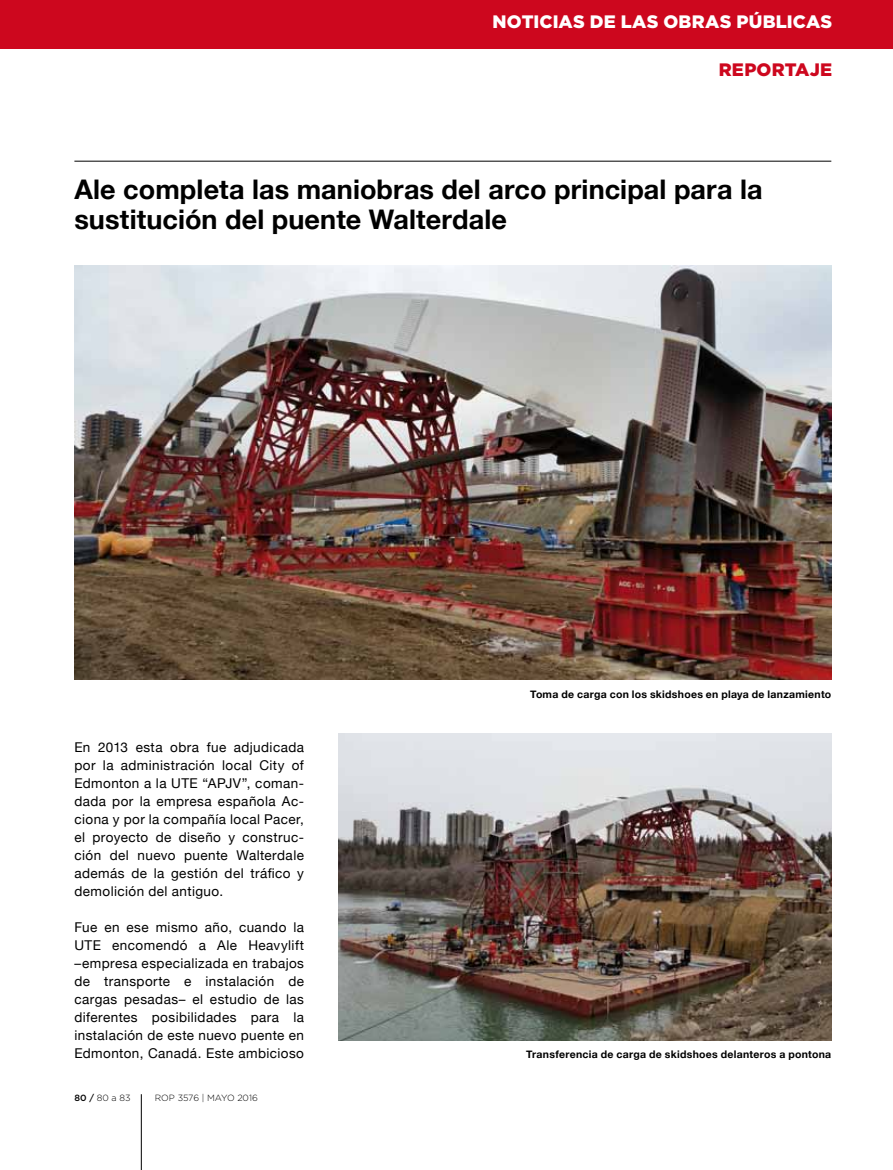
<style>
.page{position:relative;width:893px;height:1170px;background:#fff}
.page>*{position:absolute;margin:0;border:0;box-sizing:border-box;transform-origin:0 0}
.t1{font:700 27px/30px "Helvetica Neue";letter-spacing:.005em;color:#000}
.t2{font:900 18px "Gotham";letter-spacing:.01em;color:#fff}
.t3{font:900 18px "Gotham";letter-spacing:.01em;color:#cd071e}
.t4{font:13.5px/18px "Helvetica Neue";letter-spacing:.03em;color:#000;text-align:justify}
.t5{font:700 10.5px "Helvetica Neue";letter-spacing:.025em;color:#000}
.t6{font:300 9px "Gotham";color:#000}
.s1{font-weight:500}
</style>
<div class="page">
<hr style="left:141px;top:1094px;width:1px;height:75px;background:#000">
<div style="left:0;top:0;width:893px;height:48px;background:#cd071e"></div>
<hr style="left:74px;top:161px;width:757px;height:1px;background:#000">
<img style="left:338px;top:734px;width:493px;height:306px">
<img style="left:74px;top:266px;width:757px;height:414px">
<h2 class="t2" style="left:493px;top:10px;width:258px">NOTICIAS DE LAS OBRAS PÚB</h2>
<h2 class="t2" style="left:776px;top:10px;width:58px">LICAS</h2>
<h2 class="t3" style="left:719px;top:57px;width:115px">REPORTAJE</h2>
<h1 class="t1" style="left:74px;top:174px;width:690px">Ale completa las maniobras del arco principal para la sustitución del puente Walterdale</h1>
<p class="t4" style="left:74px;top:738px;width:231px">En 2013 esta obra fue adjudicada por la administración local City of Edmonton a la UTE “APJV”, coman&shy;dada por la empresa española Ac&shy;ciona y por la compañía local Pacer, el proyecto de diseño y construc&shy;ción del nuevo puente Walterdale además de la gestión del tráfico y demolición del antiguo.</p>
<p class="t4" style="left:74px;top:918px;width:231px">Fue en ese mismo año, cuando la UTE encomendó a Ale Heavylift –empresa especializada en trabajos de transporte e instalación de cargas pesadas– el estudio de las diferentes posibilidades para la instalación de este nuevo puente en Edmonton, Canadá. Este ambicioso</p>
<p class="t6" style="left:74px;top:1092px;width:58px"><span class="s1">80 /</span> 80 a 83</p>
<p class="t6" style="left:155px;top:1092px;width:104px">ROP 3576 | MAYO 2016</p>
<p class="t5" style="left:530px;top:687px;width:303px">Toma de carga con los skidshoes en playa de lanzamiento</p>
<p class="t5" style="left:526px;top:1047px;width:307px">Transferencia de carga de skidshoes delanteros a pontona</p>
</div>
